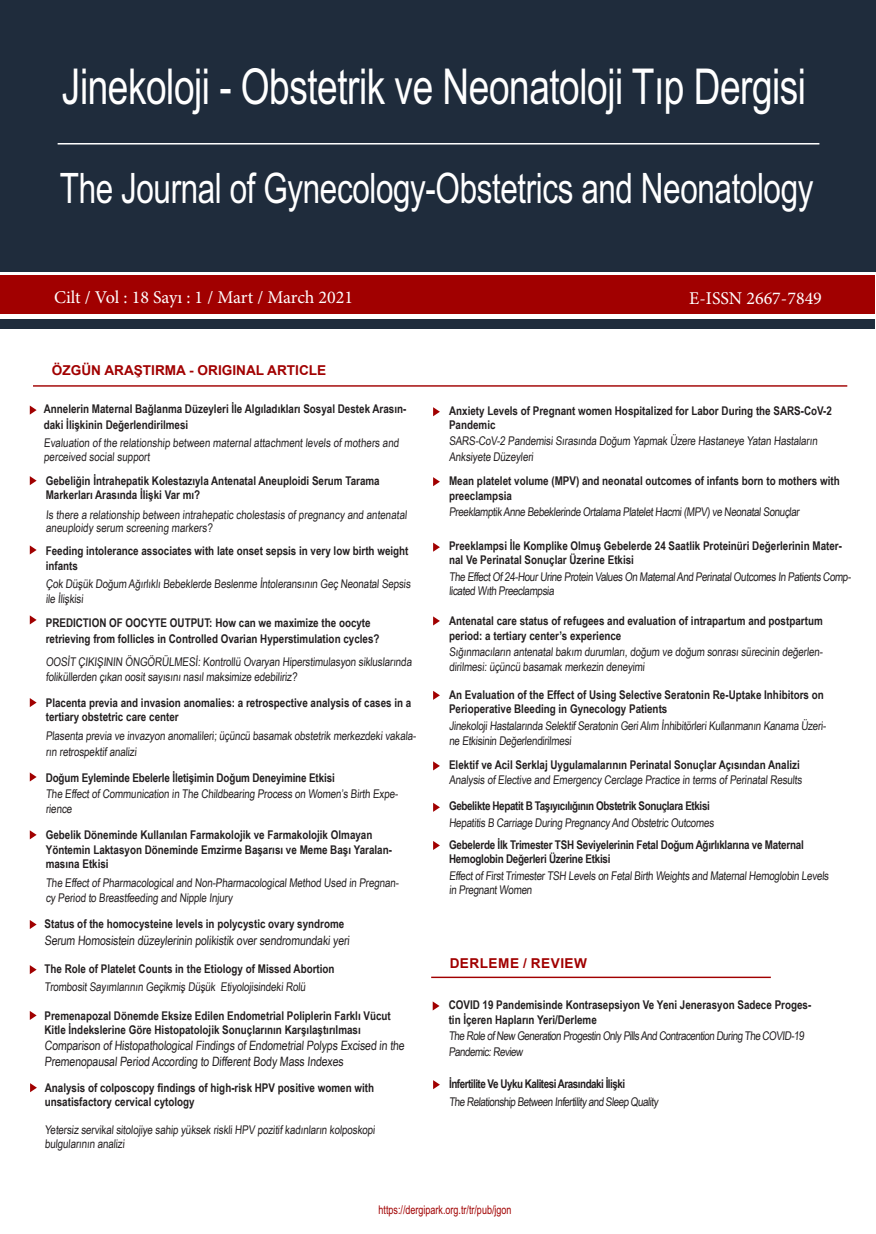
<style>
.page{position:relative;width:876px;height:1234px;background:#fff}
.page>*{position:absolute;margin:0;border:0;box-sizing:border-box;transform-origin:0 0}
.t1{font:49.5px "Arial Th";letter-spacing:-.01em;color:#fff}
.t2{font:42px "Arial Th";letter-spacing:-.01em;color:#fff}
.t3{font:18px "Minion Pro";color:#fff}
.t4{font:700 13.65px "Arial";color:#a10000}
.t5{font:700 13.65px "Arial";letter-spacing:.035em;color:#a10000}
.Normal__Web__wrd_1{font:12.9px/15.5px "Arial Narrow";color:#231f20}
.Normal__Web__wrd_1-2{font:12px/14.4px "Arial Narrow";letter-spacing:-.02em;color:#231f20}
.Normal__Web__wrd_1-3{font:700 12px/14.4px "Arial Narrow";color:#231f20}
.Normal__Web__wrd_1-4{font:700 12px/14.4px "Arial Narrow";letter-spacing:-.02em;color:#231f20}
.Normal__Web__wrd_1-5{font:700 12px "Arial Narrow";letter-spacing:-.03em;color:#231f20}
.Normal__Web__wrd_1-6{font:700 12px "Arial Narrow";letter-spacing:-.04em;color:#231f20}
.t6{font:12px "Arial Th";color:#a10000}
</style>
<div class="page">
<div style="left:0;top:0;width:875px;height:271px;background:#1f2c3c"></div>
<div style="left:0;top:319px;width:874px;height:9px;background:#1f2c3c"></div>
<div style="left:1px;top:275px;width:874px;height:39px;background:#a10000"></div>
<hr style="left:33px;top:385px;width:814px;height:1px;background:#a10000">
<hr style="left:431px;top:976px;width:339px;height:1px;background:#a10000">
<svg style="left:30px;top:405px;width:7px;height:9px"></svg>
<svg style="left:30px;top:476px;width:7px;height:9px"></svg>
<svg style="left:30px;top:545px;width:7px;height:9px"></svg>
<svg style="left:30px;top:615px;width:7px;height:9px"></svg>
<svg style="left:30px;top:698px;width:7px;height:9px"></svg>
<svg style="left:30px;top:772px;width:7px;height:9px"></svg>
<svg style="left:30px;top:830px;width:7px;height:9px"></svg>
<svg style="left:30px;top:920px;width:7px;height:8px"></svg>
<svg style="left:30px;top:965px;width:7px;height:8px"></svg>
<svg style="left:30px;top:1011px;width:7px;height:8px"></svg>
<svg style="left:30px;top:1083px;width:7px;height:8px"></svg>
<hr style="left:58px;top:143px;width:761px;height:1px;background:#fff">
<svg style="left:433px;top:407px;width:7px;height:9px"></svg>
<svg style="left:433px;top:477px;width:7px;height:9px"></svg>
<svg style="left:433px;top:542px;width:7px;height:9px"></svg>
<svg style="left:433px;top:616px;width:7px;height:9px"></svg>
<svg style="left:433px;top:691px;width:7px;height:8px"></svg>
<svg style="left:433px;top:761px;width:7px;height:9px"></svg>
<svg style="left:433px;top:1080px;width:7px;height:8px"></svg>
<svg style="left:432px;top:1001px;width:7px;height:9px"></svg>
<svg style="left:433px;top:803px;width:7px;height:8px"></svg>
<svg style="left:433px;top:841px;width:7px;height:8px"></svg>
<p class="t1" style="left:62px;top:60px;width:745px">Jinekoloji - Obstetrik ve Neonatoloji Tıp Dergisi</p>
<p class="t2" style="left:60px;top:166px;width:755px">The Journal of Gynecology-Obstetrics and Neonatology</p>
<p class="t3" style="left:54px;top:285px;width:300px">Cilt / Vol : 18 Sayı : 1 / Mart / March 2021</p>
<p class="t3" style="left:689px;top:286px;width:134px">E-ISSN 2667-7849</p>
<p class="t4" style="left:52px;top:360px;width:276px">ÖZGÜN ARAŞTIRMA - ORIGINAL ARTICLE</p>
<p class="Normal__Web__wrd_1-3" style="left:44px;top:400px;width:364px;line-height:15.5px">Annelerin Maternal Bağlanma Düzeyleri İle Algıladıkları Sosyal Destek Arasın&shy;daki İlişkinin Değerlendirilmesi</p>
<p class="Normal__Web__wrd_1-2" style="left:44px;top:435px;width:358px">Evaluation of the relationship between maternal attachment levels of mothers and perceived social support</p>
<p class="Normal__Web__wrd_1-3" style="left:46px;top:472px;width:335px">Gebeliğin İntrahepatik Kolestazıyla Antenatal Aneuploidi Serum Tarama</p>
<p class="Normal__Web__wrd_1-3" style="left:46px;top:487px;width:156px">Markerları Arasında İlişki Var mı?</p>
<p class="Normal__Web__wrd_1-2" style="left:46px;top:507px;width:364px;line-height:13.5px">Is there a relationship between intrahepatic cholestasis of pregnancy and antenatal aneuploidy serum screening markers?</p>
<p class="Normal__Web__wrd_1-3" style="left:46px;top:543px;width:364px">Feeding intolerance associates with late onset sepsis in very low birth weight infants</p>
<p class="Normal__Web__wrd_1-2" style="left:46px;top:575px;width:368px;line-height:15.5px">Çok Düşük Doğum Ağırlıklı Bebeklerde Beslenme İntoleransının Geç Neonatal Sepsis ile İlişkisi</p>
<p class="Normal__Web__wrd_1-3" style="left:46px;top:614px;width:326px">PREDICTION OF OOCYTE OUTPUT: How can we maximize the oocyte</p>
<p class="Normal__Web__wrd_1-3" style="left:46px;top:631px;width:335px">retrieving from follicles in Controlled Ovarian Hyperstimulation cycles?</p>
<p class="Normal__Web__wrd_1-2" style="left:46px;top:653px;width:369px;line-height:15.5px">OOSİT ÇIKIŞININ ÖNGÖRÜLMESİ: Kontrollü Ovaryan Hiperstimulasyon sikluslarında foliküllerden çıkan oosit sayısını nasıl maksimize edebiliriz?</p>
<p class="Normal__Web__wrd_1-3" style="left:46px;top:694px;width:367px">Placenta previa and invasion anomalies: a retrospective analysis of cases in a tertiary obstetric care center</p>
<p class="Normal__Web__wrd_1-2" style="left:46px;top:728px;width:373px;line-height:15.5px">Plasenta previa ve invazyon anomalileri; üçüncü basamak obstetrik merkezdeki vakala&shy;rın retrospektif analizi</p>
<p class="Normal__Web__wrd_1-3" style="left:46px;top:770px;width:290px">Doğum Eyleminde Ebelerle İletişimin Doğum Deneyimine Etkisi</p>
<p class="Normal__Web__wrd_1-2" style="left:46px;top:786px;width:355px">The Effect of Communication in The Childbearing Process on Women’s Birth Expe&shy;rience</p>
<p class="Normal__Web__wrd_1-3" style="left:46px;top:827px;width:348px">Gebelik Döneminde Kullanılan Farmakolojik ve Farmakolojik Olmayan<br>Yöntemin Laktasyon Döneminde Emzirme Başarısı ve Meme Başı Yaralan&shy;masına Etkisi</p>
<p class="Normal__Web__wrd_1-2" style="left:46px;top:875px;width:356px">The Effect of Pharmacological and Non-Pharmacological Method Used in Pregnan&shy;cy Period to Breastfeeding and Nipple Injury</p>
<p class="Normal__Web__wrd_1-3" style="left:44px;top:915px;width:301px">Status of the homocysteine levels in polycystic ovary syndrome</p>
<p class="Normal__Web__wrd_1" style="left:44px;top:932px;width:308px">Serum Homosistein düzeylerinin polikistik over sendromundaki yeri</p>
<p class="Normal__Web__wrd_1-3" style="left:44px;top:960px;width:291px">The Role of Platelet Counts in the Etiology of Missed Abortion</p>
<p class="Normal__Web__wrd_1-2" style="left:44px;top:978px;width:264px">Trombosit Sayımlarının Geçikmiş Düşük Etiyolojisindeki Rolü</p>
<p class="Normal__Web__wrd_1-3" style="left:44px;top:1007px;width:348px">Premenapozal Dönemde Eksize Edilen Endometrial Poliplerin Farklı Vücut<br>Kitle İndekslerine Göre Histopatolojik Sonuçlarının Karşılaştırılması</p>
<p class="Normal__Web__wrd_1" style="left:44px;top:1037px;width:363px">Comparison of Histopathological Findings of Endometrial Polyps Excised in the<br>Premenopausal Period According to Different Body Mass Indexes</p>
<p class="Normal__Web__wrd_1-3" style="left:45px;top:1080px;width:331px">Analysis of colposcopy findings of high-risk HPV positive women with</p>
<p class="Normal__Web__wrd_1-3" style="left:45px;top:1093px;width:151px">unsatisfactory cervical cytology</p>
<p class="Normal__Web__wrd_1-2" style="left:45px;top:1122px;width:333px">Yetersiz servikal sitolojiye sahip yüksek riskli HPV pozitif kadınların kolposkopi</p>
<p class="Normal__Web__wrd_1-2" style="left:45px;top:1135px;width:83px">bulgularının analizi</p>
<p class="Normal__Web__wrd_1-3" style="left:449px;top:402px;width:384px">Anxiety Levels of Pregnant women Hospitalized for Labor During the SARS-CoV-2<br>Pandemic</p>
<p class="Normal__Web__wrd_1-2" style="left:449px;top:433px;width:371px;line-height:15.5px">SARS-CoV-2 Pandemisi Sırasında Doğum Yapmak Üzere Hastaneye Yatan Hastaların<br>Anksiyete Düzeyleri</p>
<p class="Normal__Web__wrd_1-3" style="left:449px;top:473px;width:392px">Mean platelet volume (MPV) and neonatal outcomes of infants born to mothers with preeclampsia</p>
<p class="Normal__Web__wrd_1-2" style="left:449px;top:504px;width:353px">Preeklamptik Anne Bebeklerinde Ortalama PlateletHacmi(MPV)ve NeonatalSonuçlar</p>
<p class="Normal__Web__wrd_1-3" style="left:449px;top:538px;width:394px">Preeklampsi İle Komplike Olmuş Gebelerde 24 Saatlik Proteinüri Değerlerinin Mater&shy;nal Ve Perinatal Sonuçlar Üzerine Etkisi</p>
<p class="Normal__Web__wrd_1-2" style="left:449px;top:569px;width:405px">The EffectOf 24-HourUrine Protein Values On MaternalAnd PerinatalOutcomes In Patients Comp&shy;licated Wıth Preeclampsia</p>
<p class="Normal__Web__wrd_1-3" style="left:449px;top:613px;width:375px">Antenatal care status of refugees and evaluation of intrapartum and postpartum period: a tertiary center’s experience</p>
<p class="Normal__Web__wrd_1-2" style="left:449px;top:644px;width:376px">Sığınmacıların antenatal bakım durumları, doğum ve doğum sonrası sürecinin değerlen&shy;dirilmesi: üçüncü basamak merkezin deneyimi</p>
<p class="Normal__Web__wrd_1-3" style="left:449px;top:687px;width:376px">An Evaluation of the Effect of Using Selective Seratonin Re-Uptake Inhibitors on<br>Perioperative Bleeding in Gynecology Patients</p>
<p class="Normal__Web__wrd_1-2" style="left:449px;top:718px;width:380px">Jinekoloji Hastalarında Selektif Seratonin GeriAlım İnhibitörleri Kullanmanın Kanama Üzeri&shy;ne Etkisinin Değerlendirilmesi</p>
<p class="Normal__Web__wrd_1-3" style="left:449px;top:756px;width:352px">Elektif ve Acil Serklaj Uygulamalarının Perinatal Sonuçlar Açısından Analizi</p>
<p class="Normal__Web__wrd_1-2" style="left:449px;top:772px;width:356px">Analysis of Elective and Emergency Cerclage Practice in terms of Perinatal Results</p>
<p class="Normal__Web__wrd_1-5" style="left:449px;top:796px;width:262px">Gebelikte Hepatit B Taşıyıcılığının Obstetrik Sonuçlara Etkisi</p>
<p class="Normal__Web__wrd_1-2" style="left:449px;top:814px;width:268px">Hepatitis B Carriage During Pregnancy And Obstetric Outcomes</p>
<p class="Normal__Web__wrd_1-4" style="left:449px;top:836px;width:356px">Gebelerde İlk Trimester TSH Seviyelerinin Fetal Doğum Ağırlıklarına ve Maternal<br>Hemoglobin Değerleri Üzerine Etkisi</p>
<p class="Normal__Web__wrd_1-2" style="left:449px;top:867px;width:383px">Effect of FirstTrimesterTSH Levels on Fetal Birth Weights and Maternal Hemoglobin Levels in Pregnant Women</p>
<p class="t5" style="left:449px;top:953px;width:139px">DERLEME / REVIEW</p>
<p class="Normal__Web__wrd_1-3" style="left:448px;top:997px;width:364px">COVID 19 Pandemisinde Kontrasepsiyon Ve Yeni Jenerasyon Sadece Proges&shy;tin İçeren Hapların Yeri/Derleme</p>
<p class="Normal__Web__wrd_1-2" style="left:448px;top:1027px;width:358px;line-height:15.5px">The Role of New Generation Progestin Only Pills And Contracention During The COVID-19<br>Pandemic:Review</p>
<p class="Normal__Web__wrd_1-6" style="left:449px;top:1074px;width:178px">İnfertilite Ve Uyku Kalitesi Arasındaki İlişki</p>
<p class="Normal__Web__wrd_1-2" style="left:449px;top:1094px;width:212px">The Relationship Between Infertility and Sleep Quality</p>
<p class="t6" style="left:378px;top:1203px;width:134px">https://dergipark.org.tr/tr/pub/jgon</p>
</div>
